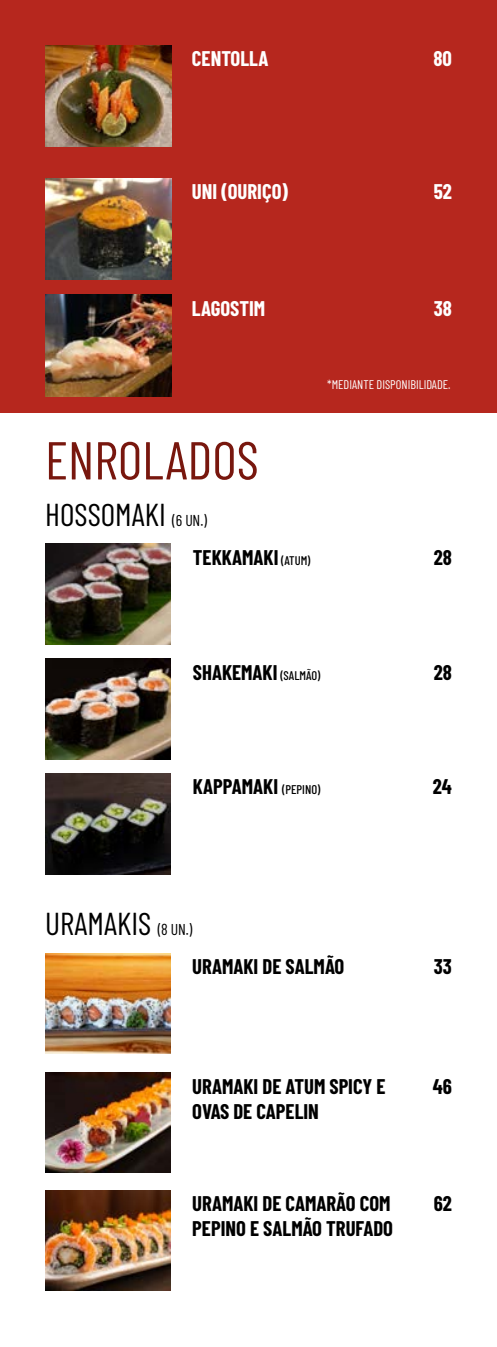
<style>
.page{position:relative;width:497px;height:1347px;background:#fff}
.page>*{position:absolute;margin:0;border:0;box-sizing:border-box;transform-origin:0 0}
.t1{font:53.25px "Barlow Condensed";color:#78170e}
.t2{font:31.62px "Barlow Condensed";color:#000}
.t3{font:700 20.75px/24.9px "Barlow Condensed";color:#000}
.t4{font:700 20.75px "Barlow Condensed";color:#fff}
.t5{font:12.5px "Barlow Condensed";color:#fff}
.s1{font-size:15.75px}
.s2{font-weight:500;font-size:12.5px}
.s3{font-weight:500;font-size:12.62px}
</style>
<div class="page">
<img style="left:45px;top:773px;width:125px;height:101px">
<img style="left:45px;top:659px;width:125px;height:100px">
<img style="left:45px;top:544px;width:125px;height:100px">
<img style="left:45px;top:953px;width:125px;height:100px">
<img style="left:45px;top:1072px;width:125px;height:100px">
<img style="left:45px;top:1190px;width:125px;height:100px">
<div style="left:0;top:0;width:496px;height:413px;background:#b6271e"></div>
<img style="left:45px;top:178px;width:126px;height:101px">
<img style="left:45px;top:45px;width:126px;height:101px">
<img style="left:45px;top:295px;width:126px;height:101px">
<p class="t4" style="left:192px;top:44px;width:78px">CENTOLLA</p>
<p class="t4" style="left:433px;top:44px;width:20px">80</p>
<p class="t4" style="left:192px;top:177px;width:97px">UNI (OURIÇO)</p>
<p class="t4" style="left:192px;top:293px;width:75px">LAGOSTIM</p>
<h1 class="t1" style="left:45px;top:422px;width:215px">ENROLADOS</h1>
<h2 class="t2" style="left:45px;top:492px;width:163px">HOSSOMAKI <span class="s1">(6 UN.)</span></h2>
<p class="t4" style="left:433px;top:177px;width:20px">52</p>
<p class="t4" style="left:433px;top:293px;width:20px">38</p>
<p class="t5" style="left:327px;top:376px;width:125px">*MEDIANTE DISPONIBILIDADE.</p>
<p class="t3" style="left:193px;top:543px;width:119px">TEKKAMAKI <span class="s2">(ATUM)</span></p>
<p class="t3" style="left:433px;top:543px;width:20px">28</p>
<p class="t3" style="left:193px;top:658px;width:129px">SHAKEMAKI <span class="s2">(SALMÃO)</span></p>
<p class="t3" style="left:433px;top:658px;width:20px">28</p>
<p class="t3" style="left:193px;top:773px;width:129px">KAPPAMAKI <span class="s3">(PEPINO)</span></p>
<p class="t3" style="left:432px;top:773px;width:21px">24</p>
<h2 class="t2" style="left:45px;top:900px;width:149px">URAMAKIS <span class="s1">(8 UN.)</span></h2>
<p class="t3" style="left:192px;top:952px;width:153px">URAMAKI DE SALMÃO</p>
<p class="t3" style="left:433px;top:952px;width:20px">33</p>
<p class="t3" style="left:192px;top:1073px;width:194px">URAMAKI DE ATUM SPICY E<br>OVAS DE CAPELIN</p>
<p class="t3" style="left:192px;top:1189px;width:202px">URAMAKI DE CAMARÃO COM<br>PEPINO E SALMÃO TRUFADO</p>
<p class="t3" style="left:432px;top:1073px;width:21px">46</p>
<p class="t3" style="left:433px;top:1189px;width:20px">62</p>
</div>
